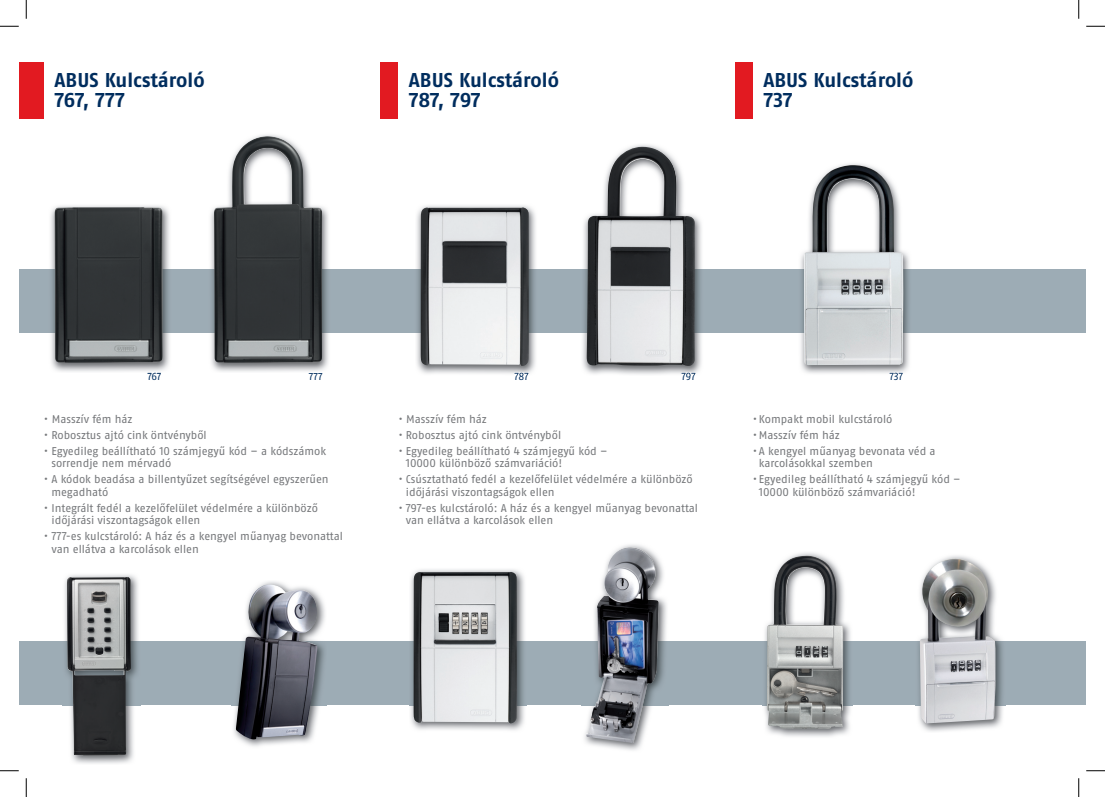
<style>
.page{position:relative;width:1105px;height:797px;background:#fff}
.page>*{position:absolute;margin:0;border:0;box-sizing:border-box;transform-origin:0 0}
.t1{font:700 20px/20px "ABUS Fago Pro";color:#002d5e}
.t2{font:11.25px/12.5px "ABUS Fago Pro";letter-spacing:-.005em;color:#76787b}
.t3{font:10px "ABUS Fago Pro";letter-spacing:-.02em;color:#002d5e}
</style>
<div class="page">
<div style="left:19px;top:641px;width:1067px;height:64px;background:#9dacb5"></div>
<div style="left:19px;top:269px;width:1067px;height:64px;background:#9dacb5"></div>
<div style="left:735px;top:62px;width:18px;height:56px;background:#e21a21"></div>
<div style="left:381px;top:62px;width:17px;height:56px;background:#e21a21"></div>
<div style="left:19px;top:62px;width:25px;height:56px;background:#e21a21"></div>
<img style="left:210px;top:134px;width:119px;height:238px">
<img style="left:210px;top:269px;width:119px;height:64px">
<img style="left:214px;top:136px;width:108px;height:226px">
<img style="left:50px;top:205px;width:120px;height:168px">
<img style="left:50px;top:269px;width:120px;height:64px">
<img style="left:55px;top:207px;width:108px;height:155px">
<img style="left:416px;top:205px;width:120px;height:169px">
<img style="left:416px;top:269px;width:120px;height:64px">
<img style="left:514px;top:373px;width:14px;height:3px">
<img style="left:421px;top:207px;width:108px;height:159px">
<img style="left:582px;top:144px;width:120px;height:231px">
<img style="left:582px;top:269px;width:120px;height:64px">
<img style="left:681px;top:373px;width:14px;height:3px">
<img style="left:587px;top:147px;width:108px;height:219px">
<img style="left:800px;top:163px;width:110px;height:211px">
<img style="left:800px;top:269px;width:110px;height:64px">
<svg style="left:889px;top:373px;width:14px;height:2px"></svg>
<img style="left:804px;top:165px;width:99px;height:200px">
<img style="left:62px;top:574px;width:78px;height:190px">
<img style="left:62px;top:641px;width:78px;height:64px">
<img style="left:67px;top:577px;width:64px;height:178px">
<img style="left:232px;top:581px;width:95px;height:166px">
<img style="left:232px;top:641px;width:95px;height:64px">
<img style="left:236px;top:584px;width:82px;height:155px">
<img style="left:582px;top:544px;width:86px;height:206px">
<img style="left:582px;top:641px;width:86px;height:64px">
<img style="left:586px;top:547px;width:73px;height:196px">
<img style="left:409px;top:569px;width:117px;height:161px">
<img style="left:409px;top:641px;width:117px;height:64px">
<img style="left:414px;top:572px;width:103px;height:151px">
<img style="left:762px;top:552px;width:91px;height:185px">
<img style="left:762px;top:641px;width:91px;height:64px">
<img style="left:767px;top:555px;width:76px;height:173px">
<img style="left:915px;top:555px;width:90px;height:177px">
<img style="left:915px;top:641px;width:90px;height:64px">
<img style="left:920px;top:558px;width:75px;height:165px">
<svg style="left:0;top:25px;width:19px;height:2px"></svg>
<svg style="left:1086px;top:25px;width:19px;height:2px"></svg>
<svg style="left:0;top:770px;width:19px;height:1px"></svg>
<svg style="left:1086px;top:770px;width:19px;height:1px"></svg>
<svg style="left:25px;top:0;width:2px;height:19px"></svg>
<svg style="left:25px;top:778px;width:2px;height:19px"></svg>
<svg style="left:1078px;top:0;width:1px;height:19px"></svg>
<svg style="left:1078px;top:778px;width:1px;height:19px"></svg>
<h1 class="t1" style="left:55px;top:70px;width:152px">ABUS Kulcstároló<br>767, 777</h1>
<h1 class="t1" style="left:409px;top:70px;width:152px">ABUS Kulcstároló<br>787, 797</h1>
<h1 class="t1" style="left:763px;top:70px;width:152px">ABUS Kulcstároló<br>737</h1>
<p class="t3" style="left:147px;top:370px;width:15px">767</p>
<p class="t3" style="left:309px;top:370px;width:15px">777</p>
<p class="t3" style="left:514px;top:370px;width:16px">787</p>
<p class="t3" style="left:681px;top:370px;width:16px">797</p>
<p class="t3" style="left:889px;top:370px;width:15px">737</p>
<p class="t2" style="left:44px;top:412px;width:90px">• Masszív fém ház</p>
<p class="t2" style="left:44px;top:428px;width:164px">• Robosztus ajtó cink öntvényből</p>
<p class="t2" style="left:51px;top:444px;width:276px;text-indent:-8px">• Egyedileg beállítható 10 számjegyű kód – a kódszámok sorrendje nem mérvadó</p>
<p class="t2" style="left:51px;top:473px;width:279px;text-indent:-8px">• A kódok beadása a billentyűzet segítségével egyszerűen megadható</p>
<p class="t2" style="left:51px;top:501px;width:268px;text-indent:-8px">• Integrált fedél a kezelőfelület védelmére a különböző időjárási viszontagságok ellen</p>
<p class="t2" style="left:51px;top:530px;width:293px;text-indent:-8px">• 777-es kulcstároló: A ház és a kengyel műanyag bevonattal van ellátva a karcolások ellen</p>
<p class="t2" style="left:398px;top:412px;width:90px">• Masszív fém ház</p>
<p class="t2" style="left:398px;top:428px;width:164px">• Robosztus ajtó cink öntvényből</p>
<p class="t2" style="left:406px;top:444px;width:203px;text-indent:-8px">• Egyedileg beállítható 4 számjegyű kód –<br>10000 különböző számvariáció!</p>
<p class="t2" style="left:406px;top:473px;width:288px;text-indent:-8px">• Csúsztatható fedél a kezelőfelület védelmére a különböző időjárási viszontagságok ellen</p>
<p class="t2" style="left:406px;top:501px;width:294px;text-indent:-8px">• 797-es kulcstároló: A ház és a kengyel műanyag bevonattal van ellátva a karcolások ellen</p>
<p class="t2" style="left:753px;top:412px;width:141px">• Kompakt mobil kulcstároló</p>
<p class="t2" style="left:753px;top:428px;width:88px">• Masszív fém ház</p>
<p class="t2" style="left:759px;top:444px;width:178px;text-indent:-6px">• A kengyel műanyag bevonata véd a karcolásokkal szemben</p>
<p class="t2" style="left:759px;top:473px;width:203px;text-indent:-6px">• Egyedileg beállítható 4 számjegyű kód –<br>10000 különböző számvariáció!</p>
</div>
